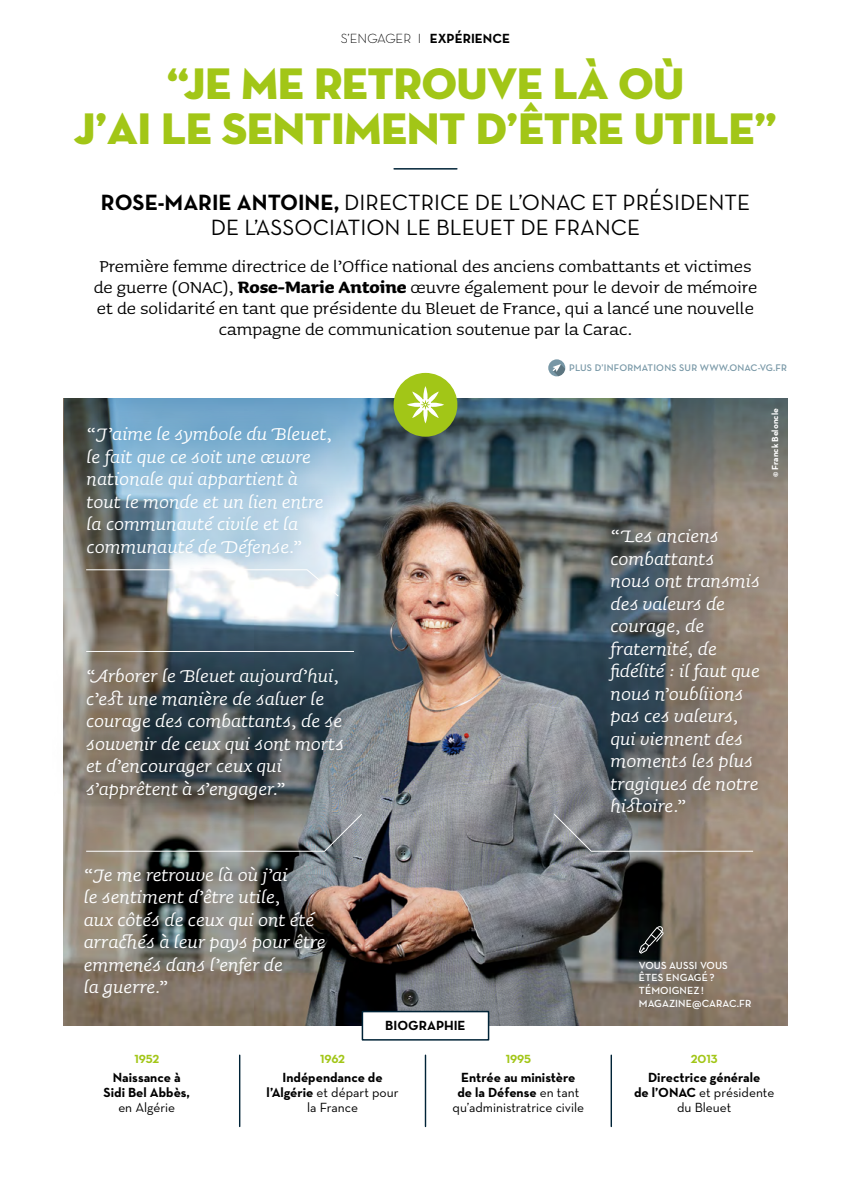
<style>
.page{position:relative;width:851px;height:1191px;background:#fff}
.page>*{position:absolute;margin:0;border:0;box-sizing:border-box;transform-origin:0 0}
.t1{font:45px/45px "Neutra Disp Titling";letter-spacing:-.01em;color:#a2c617;text-align:center}
.t2{font:22.5px/22.5px "Sauna Pro Regular Italic Swash";color:#fff}
.t3{font:22.5px/25.5px "Neutra Text";color:#000;text-align:center}
.t4{font:21px/21px "Sauna";color:#000;text-align:center}
.t5{font:700 13.5px/15px "Neutra Text";color:#000;text-align:center}
.t6{font:13.5px/15px "Neutra Text";color:#000;text-align:center}
.t7{font:13.5px "Neutra Text Light Alt";color:#000}
.t8{font:13.5px "Neutra Text Bold Alt";color:#000}
.t9{font:12px "Neutra Text Bold Alt";letter-spacing:-.01em;color:#a2c617}
.t10{font:600 10.5px/12.8px "Neutra Text";letter-spacing:.01em;color:#fff}
.t11{font:600 9.75px "Neutra Text";letter-spacing:.02em;color:#7797a6}
.t12{font:700 9px "Neutra Text";color:#fff}
.s1{font-family:"Neutra Text Bold Alt"}
.s2{font-weight:700}
.s3{font-weight:400}
</style>
<div class="page">
<img style="left:64px;top:510px;width:723px;height:515px">
<svg style="left:64px;top:398px;width:723px;height:112px;background:#5d7178"></svg>
<svg style="left:638px;top:925px;width:25px;height:28px"></svg>
<hr style="left:239px;top:1055px;width:1px;height:71px;background:#002337">
<hr style="left:424px;top:1055px;width:2px;height:71px;background:#002337">
<hr style="left:610px;top:1055px;width:2px;height:71px;background:#002337">
<div style="left:362px;top:1011px;width:126px;height:28px;background:#fff"></div>
<div style="left:361px;top:1010px;width:128px;height:30px;border:2px solid #002337"></div>
<hr style="left:394px;top:168px;width:63px;height:2px;background:#002337">
<svg style="left:85px;top:572px;width:254px;height:25px"></svg>
<div style="left:393px;top:373px;width:64px;height:64px;background:#a2c617;border-radius:50%"></div>
<svg style="left:574px;top:495px;width:214px;height:354px;background:#73716d"></svg>
<svg style="left:70px;top:409px;width:277px;height:163px;background:#8cabbe"></svg>
<svg style="left:63px;top:634px;width:313px;height:200px;background:#596062"></svg>
<svg style="left:85px;top:813px;width:277px;height:39px;background:#8b8983"></svg>
<svg style="left:553px;top:813px;width:200px;height:39px;background:#8a8580"></svg>
<svg style="left:407px;top:386px;width:37px;height:37px"></svg>
<div style="left:548px;top:359px;width:17px;height:17px;background:#7797a6;border-radius:50%"></div>
<svg style="left:552px;top:364px;width:13px;height:12px"></svg>
<p class="t7" style="left:341px;top:31px;width:171px">S’ENGAGER I <span class="s1">EXPÉRIENCE</span></p>
<h1 class="t1" style="left:74px;top:61px;width:704px">“JE ME RETROUVE LÀ OÙ<br>J’AI LE SENTIMENT D’ÊTRE UTILE”</h1>
<p class="t3" style="left:101px;top:189px;width:650px"><span class="s2">ROSE-MARIE ANTOINE,</span> DIRECTRICE DE L’ONAC ET PRÉSIDENTE<br>DE L’ASSOCIATION LE BLEUET DE FRANCE</p>
<p class="t4" style="left:94px;top:254px;width:665px">Première femme directrice de l’Office national des anciens combattants et victimes de guerre (ONAC), <span class="s2">Rose-Marie Antoine</span> œuvre également pour le devoir de mémoire et de solidarité en tant que présidente du Bleuet de France, qui a lancé une nouvelle campagne de communication soutenue par la Carac.</p>
<p class="t2" style="left:87px;top:423px;width:247px">“J’aime le symbole du Bleuet, le fait que ce soit une œuvre nationale qui appartient à tout le monde et un lien entre la communauté civile et la communauté de Défense.”</p>
<p class="t2" style="left:86px;top:665px;width:259px">“Arborer le Bleuet aujourd’hui, c’est une manière de saluer le courage des combattants, de se souvenir de ceux qui sont morts et d’encourager ceux qui s’apprêtent à s’engager.”</p>
<p class="t2" style="left:84px;top:863px;width:243px">“Je me retrouve là où j’ai<br>le sentiment d’être utile,<br>aux côtés de ceux qui ont été arrachés à leur pays pour être emmenés dans l’enfer de<br>la guerre.”</p>
<p class="t8" style="left:385px;top:1017px;width:82px">BIOGRAPHIE</p>
<p class="t11" style="left:569px;top:362px;width:219px">PLUS D’INFORMATIONS SUR WWW.ONAC-VG.FR</p>
<p class="t12" style="left:769px;top:477px;width:70px;rotate:-90deg">© Franck Beloncle</p>
<p class="t2" style="left:610px;top:525px;width:151px">“Les anciens combattants<br>nous ont transmis des valeurs de courage, de fraternité, de fidélité : il faut que nous n’oubliions pas ces valeurs, qui viennent des moments les plus tragiques de notre histoire.”</p>
<p class="t10" style="left:639px;top:958px;width:114px">VOUS AUSSI VOUS<br>ÊTES ENGAGÉ?<br>TÉMOIGNEZ!<br>MAGAZINE@CARAC.FR</p>
<p class="t9" style="left:134px;top:1051px;width:26px">1952</p>
<p class="t5" style="left:104px;top:1069px;width:88px">Naissance à<br>Sidi Bel Abbès,</p>
<p class="t6" style="left:118px;top:1099px;width:58px">en Algérie</p>
<p class="t9" style="left:320px;top:1051px;width:26px">1962</p>
<p class="t5" style="left:266px;top:1069px;width:133px">Indépendance de l’Algérie <span class="s3">et départ pour la France</span></p>
<p class="t9" style="left:505px;top:1051px;width:27px">1995</p>
<p class="t6" style="left:452px;top:1069px;width:133px"><span class="s2">Entrée au ministère de la Défense</span> en tant qu’administratrice civile</p>
<p class="t9" style="left:690px;top:1051px;width:28px">2013</p>
<p class="t5" style="left:634px;top:1069px;width:142px">Directrice générale<br>de l’ONAC <span class="s3">et présidente du Bleuet</span></p>
</div>
